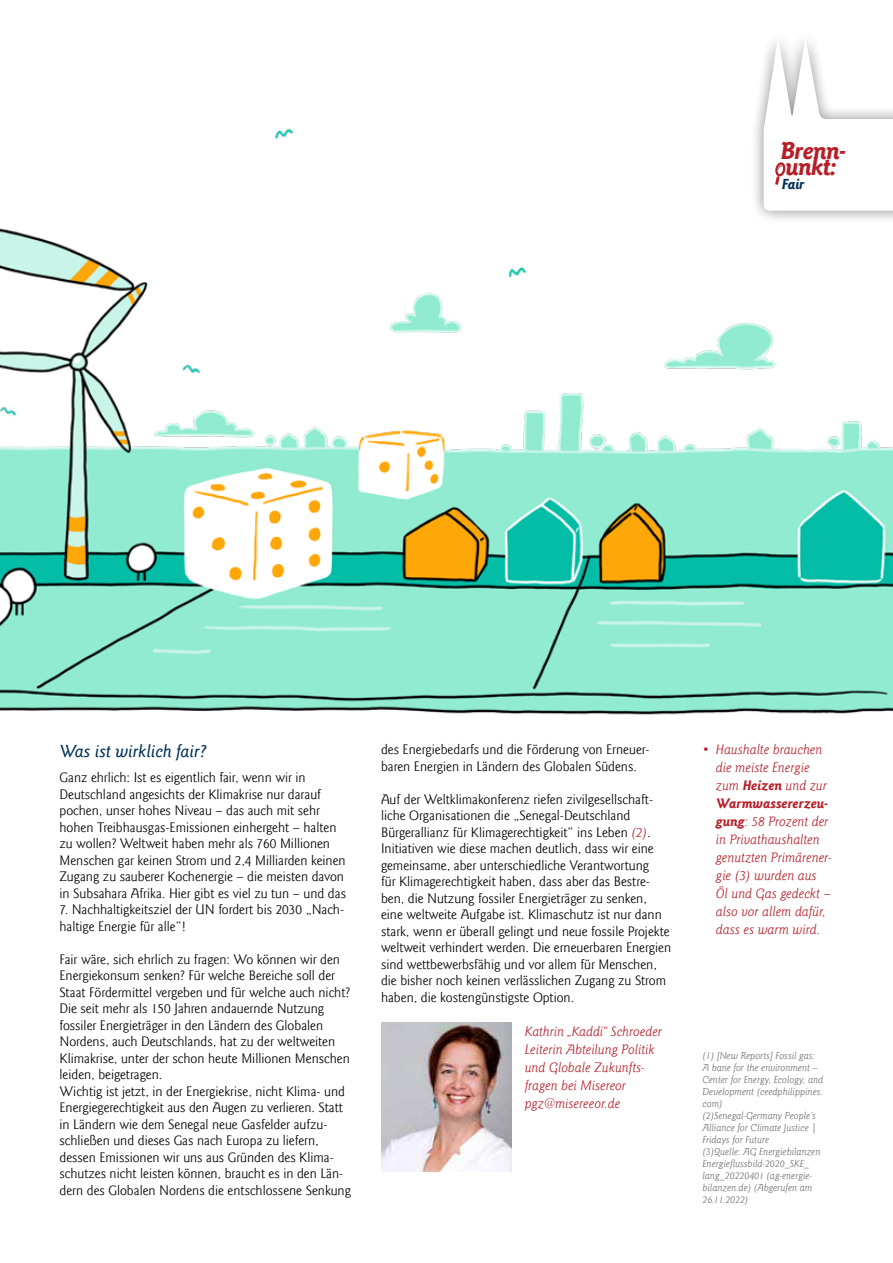
<style>
.page{position:relative;width:893px;height:1263px;background:#fff}
.page>*{position:absolute;margin:0;border:0;box-sizing:border-box;transform-origin:0 0}
.t1{font:italic 700 25.65px "Goudy Sans LT";letter-spacing:-.025em;color:#b61f29}
.t2{font:italic 500 18px "Goudy Sans LT";color:#003056}
.t3{font:italic 700 15.15px "Goudy Sans LT";color:#003056}
.t4{font:14.25px/16.5px "Goudy Sans LT";color:#000}
.t5{font:italic 14.25px/18px "Goudy Sans LT";color:#b61f29}
.t6{font:italic 10.5px/12px "Goudy Sans LT";color:#706f6f}
.s1{font-style:italic;color:#b61f29}
.s2{font-weight:700}
</style>
<div class="page">
<img style="left:0;top:128px;width:893px;height:1044px">
<img style="left:381px;top:1023px;width:131px;height:148px">
<div style="left:749px;top:28px;width:144px;height:197px;background:#000;opacity:.25"></div>
<svg style="left:764px;top:39px;width:129px;height:171px"></svg>
<h1 class="t1" style="left:780px;top:135px;width:67px">Brenn-</h1>
<h1 class="t1" style="left:785px;top:152px;width:53px">unkt:</h1>
<p class="t3" style="left:782px;top:176px;width:24px">Fair</p>
<p class="t2" style="left:60px;top:741px;width:149px">Was ist wirklich fair?</p>
<p class="t4" style="left:60px;top:769px;width:288px">Ganz ehrlich: Ist es eigentlich fair, wenn wir in Deutschland angesichts der Klimakrise nur darauf pochen, unser hohes Niveau – das auch mit sehr hohen Treibhausgas-Emissionen einhergeht – halten zu wollen? Weltweit haben mehr als 760 Millionen Menschen gar keinen Strom und 2,4 Milliarden keinen Zugang zu sauberer Kochenergie – die meisten davon in Subsahara Afrika. Hier gibt es viel zu tun – und das</p>
<p class="t4" style="left:60px;top:901px;width:286px">7. Nachhaltigkeitsziel der UN fordert bis 2030 „Nach&shy;haltige Energie für alle“!</p>
<p class="t4" style="left:60px;top:951px;width:293px">Fair wäre, sich ehrlich zu fragen: Wo können wir den Energiekonsum senken? Für welche Bereiche soll der Staat Fördermittel vergeben und für welche auch nicht?<br>Die seit mehr als 150 Jahren andauernde Nutzung fossiler Energieträger in den Ländern des Globalen Nordens, auch Deutschlands, hat zu der weltweiten Klimakrise, unter der schon heute Millionen Menschen leiden, beigetragen.<br>Wichtig ist jetzt, in der Energiekrise, nicht Klima- und Energiegerechtigkeit aus den Augen zu verlieren. Statt in Ländern wie dem Senegal neue Gasfelder aufzu&shy;schließen und dieses Gas nach Europa zu liefern, dessen Emissionen wir uns aus Gründen des Klima&shy;schutzes nicht leisten können, braucht es in den Län&shy;dern des Globalen Nordens die entschlossene Senkung</p>
<p class="t4" style="left:381px;top:742px;width:270px">des Energiebedarfs und die Förderung von Erneuer&shy;baren Energien in Ländern des Globalen Südens.</p>
<p class="t4" style="left:381px;top:791px;width:292px">Auf der Weltklimakonferenz riefen zivilgesellschaft&shy;liche Organisationen die „Senegal-Deutschland Bürgerallianz für Klimagerechtigkeit“ ins Leben <span class="s1">(2)</span>.<br>Initiativen wie diese machen deutlich, dass wir eine gemeinsame, aber unterschiedliche Verantwortung<br>für Klimagerechtigkeit haben, dass aber das Bestre&shy;ben, die Nutzung fossiler Energieträger zu senken, eine weltweite Aufgabe ist. Klimaschutz ist nur dann stark, wenn er überall gelingt und neue fossile Projekte weltweit verhindert werden. Die erneuerbaren Energien sind wettbewerbsfähig und vor allem für Menschen, die bisher noch keinen verlässlichen Zugang zu Strom haben, die kostengünstigste Option.</p>
<p class="t5" style="left:525px;top:1023px;width:139px">Kathrin „Kaddi“ Schroeder<br>Leiterin Abteilung Politik und Globale Zukunfts&shy;fragen bei Misereor pgz@misereeor.de</p>
<p class="t5" style="left:716px;top:741px;width:117px;text-indent:-13px">• Haushalte brauchen die meiste Energie zum <span class="s2">Heizen</span> und zur<br><span class="s2">Warmwassererzeu&shy;gung</span>: 58 Prozent der in Privathaushalten genutzten Primärener&shy;gie (3) wurden aus<br>Öl und Gas gedeckt – also vor allem dafür, dass es warm wird.</p>
<p class="t6" style="left:702px;top:1050px;width:122px">(1) [New Reports] Fossil gas:<br>A bane for the environment –<br>Center for Energy, Ecology, and<br>Development (ceedphilippines. com)<br>(2)Senegal-Germany People’s<br>Alliance for Climate Justice |<br>Fridays for Future<br>(3)Quelle: AG Energiebilanzen<br>Energieflussbild-2020_SKE_ lang_20220401 (ag-energie&shy;bilanzen.de) (Abgerufen am<br>26.11.2022)</p>
</div>
